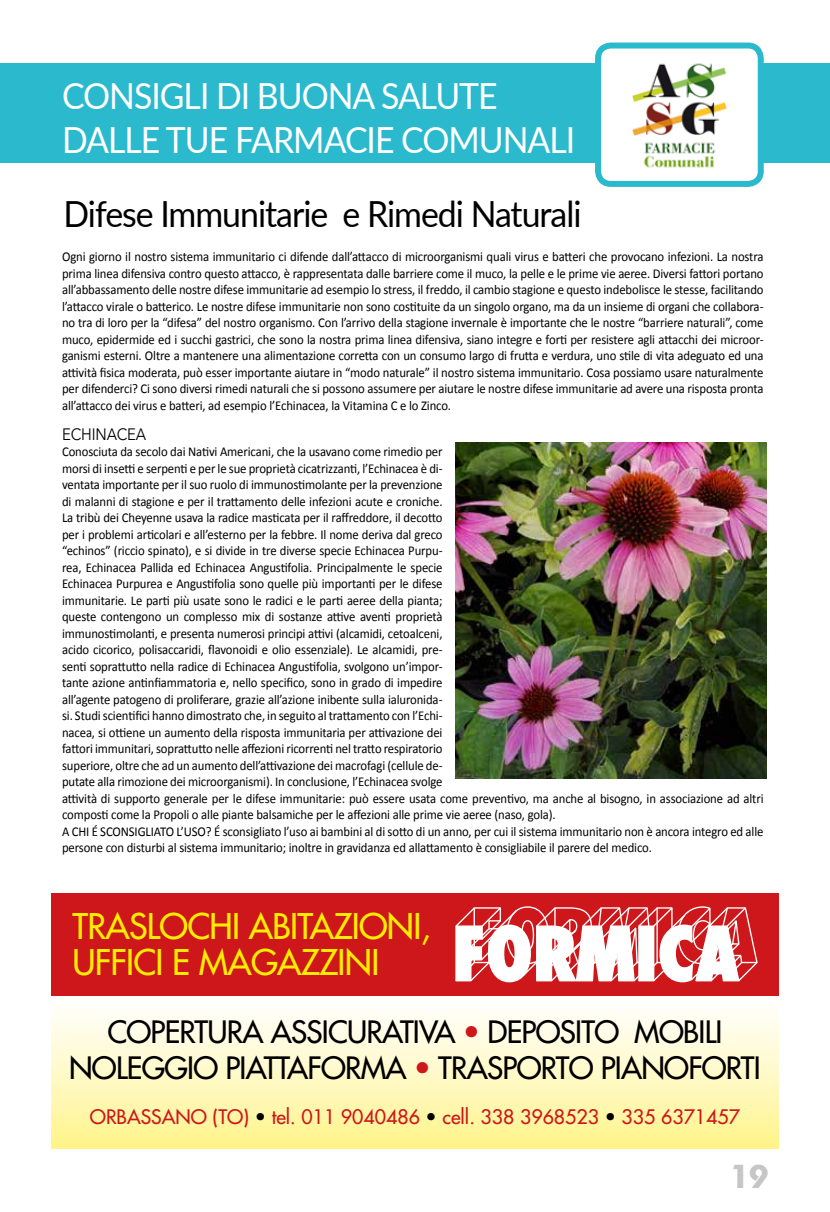
<style>
.page{position:relative;width:830px;height:1212px;background:#fff}
.page>*{position:absolute;margin:0;border:0;box-sizing:border-box;transform-origin:0 0}
.t1{font:36px/43.2px "Lato";letter-spacing:-.03em;color:#fff;scale:.94 1}
.t2{font:36px "Lato";letter-spacing:-.03em;color:#000;scale:.94 1}
.t3{font:34.5px/36px "Futura";letter-spacing:-.02em;color:#ffed00}
.t4{font:700 33px "Mandala";color:#c6c6c6}
.t5{font:30px/36px "Futura";letter-spacing:-.025em;color:#000;text-align:center}
.t6{font:19.5px "Futura";color:#cd171a}
.t7{font:16.5px "Avenir Next";letter-spacing:-.01em;color:#000;scale:.9 1}
.t8{font:13.5px/16.5px "Calibri";letter-spacing:-.01em;color:#000;text-align:justify;scale:.94 1}
.s1{color:#cd171a}
.s2{color:#000}
</style>
<div class="page">
<div style="left:0;top:63px;width:829px;height:99px;background:#2bb9ce"></div>
<div style="left:597px;top:46px;width:163px;height:138px;background:#fff;border-radius:13px"></div>
<img style="left:631px;top:63px;width:96px;height:105px">
<div style="left:594px;top:43px;width:169px;height:144px;border:6px solid #2bb9ce;border-radius:13px"></div>
<img style="left:455px;top:442px;width:310px;height:336px">
<div style="left:51px;top:995px;width:727px;height:153px;background:linear-gradient(to bottom,#fff,#fff48d)"></div>
<div style="left:51px;top:893px;width:727px;height:102px;background:#cd171a"></div>
<svg style="left:455px;top:906px;width:302px;height:76px"></svg>
<h1 class="t1" style="left:62px;top:73px;width:547px">CONSIGLI DI BUONA SALUTE<br>DALLE TUE FARMACIE COMUNALI</h1>
<h1 class="t2" style="left:63px;top:188px;width:552px">Difese Immunitarie e Rimedi Naturali</h1>
<p class="t8" style="left:62px;top:248px;width:747px">Ogni giorno il nostro sistema immunitario ci difende dall’attacco di microorganismi quali virus e batteri che provocano infezioni. La nostra prima linea difensiva contro questo attacco, è rappresentata dalle barriere come il muco, la pelle e le prime vie aeree. Diversi fattori portano all’abbassamento delle nostre difese immunitarie ad esempio lo stress, il freddo, il cambio stagione e questo indebolisce le stesse, facilitando l’attacco virale o batterico. Le nostre difese immunitarie non sono costituite da un singolo organo, ma da un insieme di organi che collabora&shy;no tra di loro per la “difesa” del nostro organismo. Con l’arrivo della stagione invernale è importante che le nostre “barriere naturali”, come muco, epidermide ed i succhi gastrici, che sono la nostra prima linea difensiva, siano integre e forti per resistere agli attacchi dei microor&shy;ganismi esterni. Oltre a mantenere una alimentazione corretta con un consumo largo di frutta e verdura, uno stile di vita adeguato ed una attività fisica moderata, può esser importante aiutare in “modo naturale” il nostro sistema immunitario. Cosa possiamo usare naturalmente per difenderci? Ci sono diversi rimedi naturali che si possono assumere per aiutare le nostre difese immunitarie ad avere una risposta pronta all’attacco dei virus e batteri, ad esempio l’Echinacea, la Vitamina C e lo Zinco.</p>
<p class="t7" style="left:62px;top:420px;width:95px">ECHINACEA</p>
<p class="t8" style="left:62px;top:443px;width:747px;text-align:left">Conosciuta da secolo dai Nativi Americani, che la usavano come rimedio per<br>morsi di insetti e serpenti e per le sue proprietà cicatrizzanti, l’Echinacea è di-<br>ventata importante per il suo ruolo di immunostimolante per la prevenzione<br>di malanni di stagione e per il trattamento delle infezioni acute e croniche.<br>La tribù dei Cheyenne usava la radice masticata per il raffreddore, il decotto<br>per i problemi articolari e all’esterno per la febbre. Il nome deriva dal greco<br>“echinos” (riccio spinato), e si divide in tre diverse specie Echinacea Purpu-<br>rea, Echinacea Pallida ed Echinacea Angustifolia. Principalmente le specie<br>Echinacea Purpurea e Angustifolia sono quelle più importanti per le difese<br>immunitarie. Le parti più usate sono le radici e le parti aeree della pianta;<br>queste contengono un complesso mix di sostanze attive aventi proprietà<br>immunostimolanti, e presenta numerosi principi attivi (alcamidi, cetoalceni,<br>acido cicorico, polisaccaridi, flavonoidi e olio essenziale). Le alcamidi, pre-<br>senti soprattutto nella radice di Echinacea Angustifolia, svolgono un’impor-<br>tante azione antinfiammatoria e, nello specifico, sono in grado di impedire<br>all’agente patogeno di proliferare, grazie all’azione inibente sulla ialuronida-<br>si. Studi scientifici hanno dimostrato che, in seguito al trattamento con l’Echi-<br>nacea, si ottiene un aumento della risposta immunitaria per attivazione dei<br>fattori immunitari, soprattutto nelle affezioni ricorrenti nel tratto respiratorio<br>superiore, oltre che ad un aumento dell’attivazione dei macrofagi (cellule de-<br>putate alla rimozione dei microorganismi). In conclusione, l’Echinacea svolge<br>attività di supporto generale per le difese immunitarie: può essere usata come preventivo, ma anche al bisogno, in associazione ad altri composti come la Propoli o alle piante balsamiche per le affezioni alle prime vie aeree (naso, gola).<br>A CHI É SCONSIGLIATO L’USO? É sconsigliato l’uso ai bambini al di sotto di un anno, per cui il sistema immunitario non è ancora integro ed alle persone con disturbi al sistema immunitario; inoltre in gravidanza ed allattamento è consigliabile il parere del medico.</p>
<h2 class="t3" style="left:72px;top:908px;width:359px">TRASLOCHI ABITAZIONI,<br>UFFICI E MAGAZZINI</h2>
<h3 class="t5" style="left:69px;top:1014px;width:692px">COPERTURA ASSICURATIVA <span class="s1">•</span> DEPOSITO MOBILI<br>NOLEGGIO PIATTAFORMA <span class="s1">•</span> TRASPORTO PIANOFORTI</h3>
<h3 class="t6" style="left:90px;top:1104px;width:651px">ORBASSANO (TO) <span class="s2">•</span> TEL. 011 9040486 <span class="s2">•</span> CELL. 338 3968523 <span class="s2">•</span> 335 6371457</h3>
<h3 class="t4" style="left:728px;top:1156px;width:41px">19</h3>
</div>
